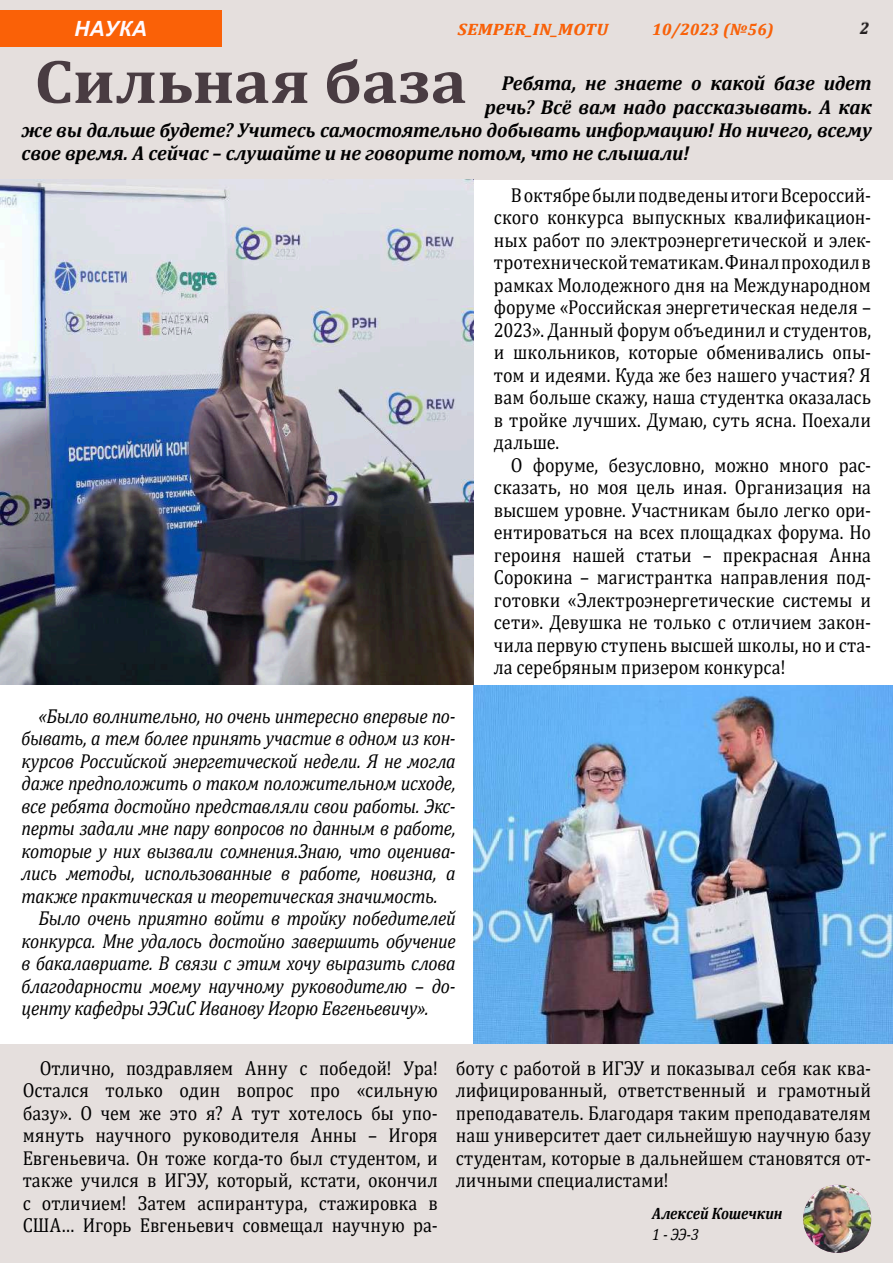
<style>
.page{position:relative;width:893px;height:1263px;background:#fff}
.page>*{position:absolute;margin:0;border:0;box-sizing:border-box;transform-origin:0 0}
.t1{font:700 62.55px "Cambria";color:#493c42;scale:1.07 1}
.t2{font:italic 700 21px "Arial";color:#fffaff}
.t3{font:20.25px/22.5px "Cambria";color:#000;text-align:justify;scale:.89 1}
.t4{font:italic 20.25px "Cambria";letter-spacing:-.02em;color:#000;scale:.89 1}
.t5{font:italic 700 20.25px "Cambria";letter-spacing:-.01em;color:#000;scale:.96 1}
.t6{font:italic 700 16.5px "Cambria";letter-spacing:-.005em;color:#000;scale:.89 1}
.t7{font:italic 700 16.5px "Cambria";letter-spacing:.02em;color:#fa6107;scale:1.09 1}
.t8{font:italic 700 16.5px "Cambria";letter-spacing:.02em;color:#fa6107}
.t9{font:italic 16.5px "Cambria";color:#000;scale:.89 1}
.t10{font:italic 700 16.5px "Cambria";color:#231f20}
.s1{font-style:normal}
</style>
<div class="page">
<div style="left:0;top:1044px;width:893px;height:219px;background:#e5dfdd"></div>
<div style="left:0;top:0;width:893px;height:180px;background:#e5dfdd"></div>
<div style="left:0;top:10px;width:221px;height:37px;background:#fa6107"></div>
<img style="left:0;top:180px;width:474px;height:504px">
<img style="left:474px;top:685px;width:419px;height:358px">
<img style="left:803px;top:1185px;width:68px;height:68px;border-radius:34px">
<p class="t2" style="left:74px;top:14px;width:74px">НАУКА</p>
<p class="t7" style="left:458px;top:17px;width:139px">SEMPER_IN_MOTU</p>
<p class="t8" style="left:652px;top:17px;width:123px">10/2023 (№56)</p>
<p class="t10" style="left:860px;top:16px;width:11px">2</p>
<h1 class="t1" style="left:34px;top:37px;width:406px">Сильная база</h1>
<p class="t5" style="left:502px;top:69px;width:387px">Ребята, не знаете о какой базе идет</p>
<p class="t5" style="left:485px;top:92px;width:405px">речь? Всё вам надо рассказывать. А как</p>
<p class="t5" style="left:22px;top:116px;width:887px">же вы дальше будете? Учитесь самостоятельно добывать информацию! Но ничего, всему</p>
<p class="t5" style="left:22px;top:139px;width:697px">свое время. А сейчас – слушайте и не говорите потом, что не слышали!</p>
<p class="t3" style="left:494px;top:184px;width:425px;text-indent:17px">В октябре были подведены итоги Всероссий&shy;ского конкурса выпускных квалификацион&shy;ных работ по электроэнергетической и элек&shy;тротехнической тематикам. Финал проходил в рамках Молодежного дня на Международном форуме «Российская энергетическая неделя – 2023». Данный форум объединил и студентов, и школьников, которые обменивались опы&shy;том и идеями. Куда же без нашего участия? Я вам больше скажу, наша студентка оказалась в тройке лучших. Думаю, суть ясна. Поехали дальше.</p>
<p class="t3" style="left:494px;top:454px;width:425px;text-indent:17px">О форуме, безусловно, можно много рас&shy;сказать, но моя цель иная. Организация на высшем уровне. Участникам было легко ори&shy;ентироваться на всех площадках форума. Но героиня нашей статьи – прекрасная Анна Сорокина – магистрантка направления под&shy;готовки «Электроэнергетические системы и сети». Девушка не только с отличием закон&shy;чила первую ступень высшей школы, но и ста&shy;ла серебряным призером конкурса!</p>
<p class="t4" style="left:39px;top:701px;width:470px">«Было волнительно, но очень интересно впервые по-</p>
<p class="t4" style="left:22px;top:724px;width:489px">бывать, а тем более принять участие в одном из кон-</p>
<p class="t4" style="left:22px;top:746px;width:489px">курсов Российской энергетической недели. Я не могла</p>
<p class="t4" style="left:22px;top:769px;width:489px">даже предположить о таком положительном исходе,</p>
<p class="t4" style="left:22px;top:791px;width:489px">все ребята достойно представляли свои работы. Экс-</p>
<p class="t4" style="left:22px;top:814px;width:489px">перты задали мне пару вопросов по данным в работе,</p>
<p class="t4" style="left:22px;top:836px;width:489px">которые у них вызвали сомнения.Знаю, что оценива-</p>
<p class="t4" style="left:22px;top:859px;width:489px">лись методы, использованные в работе, новизна, а</p>
<p class="t4" style="left:22px;top:881px;width:469px">также практическая и теоретическая значимость.</p>
<p class="t4" style="left:39px;top:904px;width:470px">Было очень приятно войти в тройку победителей</p>
<p class="t4" style="left:22px;top:926px;width:489px">конкурса. Мне удалось достойно завершить обучение</p>
<p class="t4" style="left:22px;top:949px;width:489px">в бакалавриате. В связи с этим хочу выразить слова</p>
<p class="t4" style="left:22px;top:971px;width:489px">благодарности моему научному руководителю <span class="s1">–</span> до-</p>
<p class="t4" style="left:22px;top:994px;width:459px">центу кафедры ЭЭСиС Иванову Игорю Евгеньевичу».</p>
<p class="t3" style="left:23px;top:1056px;width:468px;text-indent:17px">Отлично, поздравляем Анну с победой! Ура!<br>Остался только один вопрос про «сильную базу». О чем же это я? А тут хотелось бы упо&shy;мянуть научного руководителя Анны – Игоря Евгеньевича. Он тоже когда-то был студентом, и также учился в ИГЭУ, который, кстати, окончил с отличием! Затем аспирантура, стажировка в США… Игорь Евгеньевич совмещал научную ра-</p>
<p class="t3" style="left:456px;top:1056px;width:468px">боту с работой в ИГЭУ и показывал себя как ква&shy;лифицированный, ответственный и грамотный преподаватель. Благодаря таким преподавателям наш университет дает сильнейшую научную базу студентам, которые в дальнейшем становятся от&shy;личными специалистами!</p>
<p class="t6" style="left:652px;top:1201px;width:148px">Алексей Кошечкин</p>
<p class="t9" style="left:652px;top:1222px;width:54px">1 - ЭЭ-3</p>
</div>
